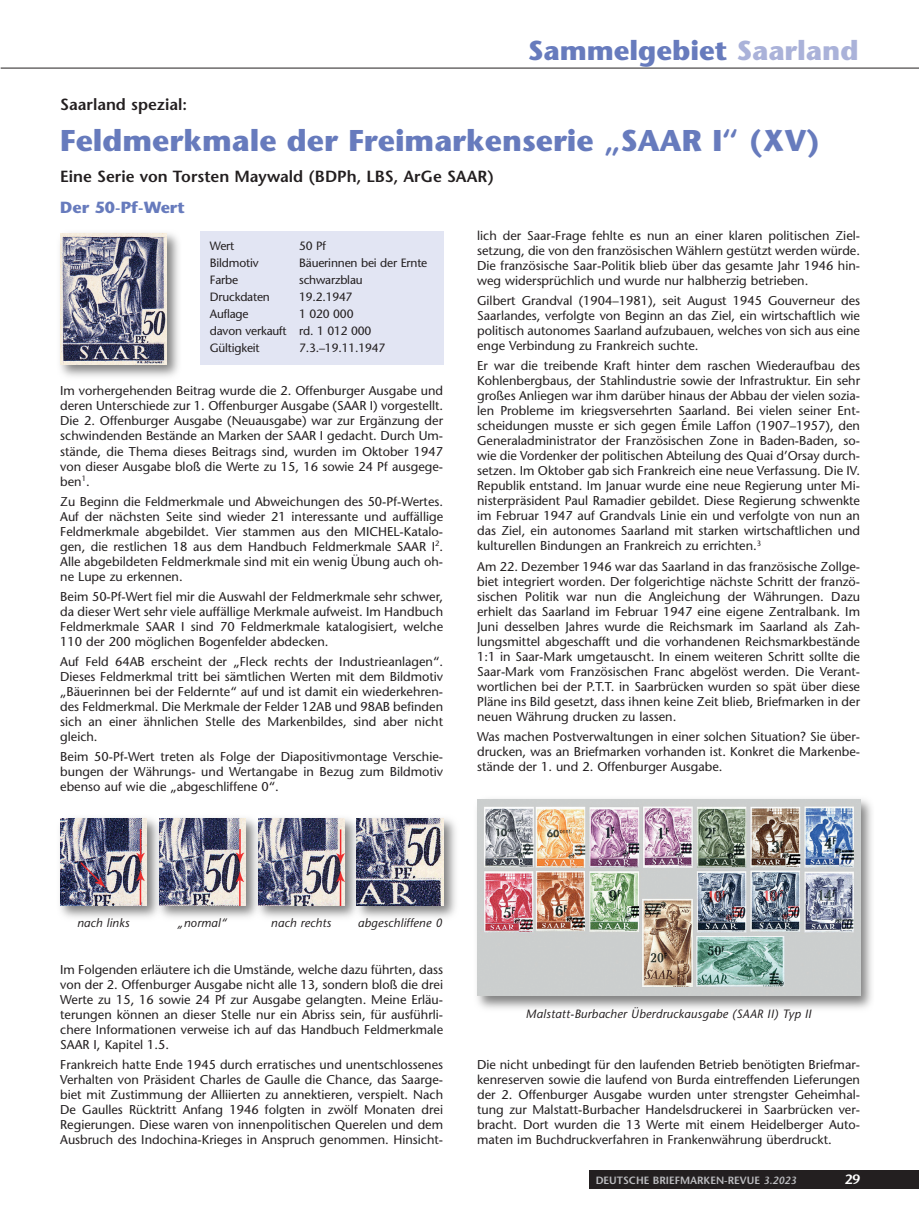
<style>
.page{position:relative;width:919px;height:1217px;background:#fff}
.page>*{position:absolute;margin:0;border:0;box-sizing:border-box;transform-origin:0 0}
.t1{font:700 30px "Stone Sans";color:#677bbd}
.t2{font:700 27.3px "Stone Sans";color:#677bbd}
.t3{font:600 16.05px "Stone Sans";color:#231f20}
.t4{font:700 16.05px "Stone Sans";color:#677bbd}
.t5{font:600 13.5px "Stone Sans";color:#fff}
.t6{font:12.75px/15px "Stone Sans";color:#231f20;text-align:justify}
.t7{font:12px/17px "Stone Sans";letter-spacing:-.015em;color:#231f20}
.t8{font:italic 12px "Stone Sans";letter-spacing:.015em;color:#231f20}
.t9{font:600 10.5px "Stone Sans";color:#bcbdc0}
.s1{color:#aab2d9}
.s2{font-style:italic}
</style>
<div class="page">
<img style="left:477px;top:799px;width:395px;height:210px">
<img style="left:477px;top:799px;width:383px;height:196px">
<img style="left:363px;top:818px;width:93px;height:100px">
<img style="left:363px;top:818px;width:80px;height:86px">
<img style="left:264px;top:818px;width:99px;height:100px">
<img style="left:264px;top:818px;width:80px;height:86px">
<img style="left:165px;top:818px;width:99px;height:100px">
<img style="left:165px;top:818px;width:80px;height:86px">
<img style="left:60px;top:818px;width:105px;height:100px">
<img style="left:60px;top:818px;width:86px;height:86px">
<img style="left:60px;top:233px;width:119px;height:144px">
<img style="left:60px;top:234px;width:106px;height:130px">
<div style="left:590px;top:1169px;width:328px;height:19px;background:#231f20"></div>
<hr style="left:1px;top:68px;width:917px;height:1px;background:#231f20">
<div style="left:200px;top:230px;width:243px;height:134px;background:#e2e5f3"></div>
<h2 class="t2" style="left:528px;top:33px;width:332px">Sammelgebiet <span class="s1">Saarland</span></h2>
<p class="t3" style="left:60px;top:94px;width:128px">Saarland spezial:</p>
<h1 class="t1" style="left:60px;top:121px;width:761px">Feldmerkmale der Freimarkenserie „SAAR I“ (XV)</h1>
<p class="t3" style="left:60px;top:166px;width:435px">Eine Serie von Torsten Maywald (BDPh, LBS, ArGe SAAR)</p>
<p class="t4" style="left:60px;top:197px;width:126px">Der 50-Pf-Wert</p>
<p class="t7" style="left:210px;top:237px;width:26px">Wert</p>
<p class="t7" style="left:299px;top:237px;width:28px">50 Pf</p>
<p class="t7" style="left:210px;top:254px;width:50px">Bildmotiv</p>
<p class="t7" style="left:299px;top:254px;width:130px">Bäuerinnen bei der Ernte</p>
<p class="t7" style="left:210px;top:271px;width:30px">Farbe</p>
<p class="t7" style="left:299px;top:271px;width:65px">schwarzblau</p>
<p class="t7" style="left:210px;top:288px;width:62px">Druckdaten</p>
<p class="t7" style="left:299px;top:288px;width:55px">19.2.1947</p>
<p class="t7" style="left:210px;top:305px;width:40px">Auflage</p>
<p class="t6" style="left:477px;top:228px;width:384px">lich der Saar-Frage fehlte es nun an einer klaren politischen Ziel - setzung, die von den französischen Wählern gestützt werden würde.<br>Die französische Saar-Politik blieb über das gesamte Jahr 1946 hin&shy;weg widersprüchlich und wurde nur halbherzig betrieben.</p>
<p class="t6" style="left:477px;top:293px;width:384px">Gilbert Grandval (1904–1981), seit August 1945 Gouverneur des Saar landes, verfolgte von Beginn an das Ziel, ein wirtschaftlich wie politisch autonomes Saarland aufzubauen, welches von sich aus eine enge Verbindung zu Frankreich suchte.</p>
<p class="t6" style="left:477px;top:358px;width:384px">Er war die treibende Kraft hinter dem raschen Wiederaufbau des Kohlenbergbaus, der Stahlindustrie sowie der Infrastruktur. Ein sehr großes Anliegen war ihm darüber hinaus der Abbau der vielen sozia&shy;len Probleme im kriegsversehrten Saarland. Bei vielen seiner Ent - schei dungen musste er sich gegen Émile Laffon (1907–1957), den Generaladministrator der Französischen Zone in Baden-Baden, so - wie die Vordenker der politischen Abteilung des Quai d’Orsay durch&shy;setzen. Im Oktober gab sich Frankreich eine neue Verfassung. Die IV.<br>Republik entstand. Im Januar wurde eine neue Regierung unter Mi - nisterpräsident Paul Ramadier gebildet. Diese Regierung schwenkte im Februar 1947 auf Grandvals Linie ein und verfolgte von nun an das Ziel, ein autonomes Saarland mit starken wirtschaftlichen und kulturellen Bindungen an Frankreich zu errichten.<sup>3</sup></p>
<p class="t6" style="left:477px;top:558px;width:384px">Am 22. Dezember 1946 war das Saarland in das französische Zollge - biet integriert worden. Der folgerichtige nächste Schritt der franzö&shy;sischen Politik war nun die Angleichung der Währungen. Dazu erhielt das Saarland im Februar 1947 eine eigene Zentralbank. Im Juni desselben Jahres wurde die Reichsmark im Saarland als Zah - lungsmittel abgeschafft und die vorhandenen Reichsmarkbestände 1:1 in Saar-Mark umgetauscht. In einem weiteren Schritt sollte die Saar-Mark vom Französischen Franc abgelöst werden. Die Verant - wortlichen bei der P.T.T. in Saarbrücken wurden so spät über diese Pläne ins Bild gesetzt, dass ihnen keine Zeit blieb, Briefmarken in der neuen Währung drucken zu lassen.</p>
<p class="t6" style="left:477px;top:728px;width:384px">Was machen Postverwaltungen in einer solchen Situation? Sie über&shy;drucken, was an Briefmarken vorhanden ist. Konkret die Markenbe - stände der 1. und 2. Offenburger Ausgabe.</p>
<p class="t7" style="left:210px;top:305px;width:163px;text-indent:89px">1 020 000 davon verkauft rd. 1 012 000<br>Gültigkeit</p>
<p class="t7" style="left:299px;top:339px;width:88px">7.3.–19.11.1947</p>
<p class="t6" style="left:60px;top:383px;width:384px">Im vorhergehenden Beitrag wurde die 2. Offenburger Ausgabe und deren Unterschiede zur 1. Offenburger Ausgabe (SAAR I) vorgestellt.<br>Die 2. Offenburger Ausgabe (Neuausgabe) war zur Ergänzung der schwindenden Bestände an Marken der SAAR I gedacht. Durch Um - stände, die Thema dieses Beitrags sind, wurden im Oktober 1947 von dieser Ausgabe bloß die Werte zu 15, 16 sowie 24 Pf ausgege&shy;ben<sup>1</sup>.</p>
<p class="t6" style="left:60px;top:493px;width:384px">Zu Beginn die Feldmerkmale und Abweichungen des 50-Pf-Wertes.<br>Auf der nächsten Seite sind wieder 21 interessante und auffällige Feldmerkmale abgebildet. Vier stammen aus den MICHEL-Katalo - gen, die restlichen 18 aus dem Handbuch Feldmerkmale SAAR I<sup>2</sup>.<br>Alle abgebildeten Feldmerkmale sind mit ein wenig Übung auch oh - ne Lupe zu erkennen.</p>
<p class="t6" style="left:60px;top:588px;width:384px">Beim 50-Pf-Wert fiel mir die Auswahl der Feldmerkmale sehr schwer, da dieser Wert sehr viele auffällige Merkmale aufweist. Im Handbuch Feldmerkmale SAAR I sind 70 Feldmerkmale katalogisiert, welche 110 der 200 möglichen Bogenfelder abdecken.</p>
<p class="t6" style="left:60px;top:653px;width:384px">Auf Feld 64AB erscheint der „Fleck rechts der Industrieanlagen“.<br>Dieses Feldmerkmal tritt bei sämtlichen Werten mit dem Bildmotiv „Bäuerinnen bei der Feldernte“ auf und ist damit ein wiederkehren&shy;des Feldmerkmal. Die Merkmale der Felder 12AB und 98AB befinden sich an einer ähnlichen Stelle des Markenbildes, sind aber nicht gleich.</p>
<p class="t6" style="left:60px;top:749px;width:384px">Beim 50-Pf-Wert treten als Folge der Diapositivmontage Verschie - bungen der Währungs- und Wertangabe in Bezug zum Bildmotiv ebenso auf wie die „abgeschliffene 0“.</p>
<p class="t8" style="left:77px;top:914px;width:54px">nach links</p>
<p class="t8" style="left:177px;top:914px;width:51px">„normal“</p>
<p class="t8" style="left:271px;top:914px;width:62px">nach rechts</p>
<p class="t8" style="left:357px;top:914px;width:86px">abgeschliffene 0</p>
<p class="t6" style="left:60px;top:961px;width:384px">Im Folgenden erläutere ich die Umstände, welche dazu führten, dass von der 2. Offenburger Ausgabe nicht alle 13, sondern bloß die drei Werte zu 15, 16 sowie 24 Pf zur Ausgabe gelangten. Meine Erläu - terungen können an dieser Stelle nur ein Abriss sein, für ausführli&shy;chere Informationen verweise ich auf das Handbuch Feldmerkmale SAAR I, Kapitel 1.5.</p>
<p class="t6" style="left:60px;top:1056px;width:384px">Frankreich hatte Ende 1945 durch erratisches und unentschlossenes Verhalten von Präsident Charles de Gaulle die Chance, das Saar ge - biet mit Zustimmung der Alliierten zu annektieren, verspielt. Nach De Gaulles Rücktritt Anfang 1946 folgten in zwölf Monaten drei Regierungen. Diese waren von innenpolitischen Querelen und dem Ausbruch des Indochina-Krieges in Anspruch genommen. Hinsicht -</p>
<p class="t8" style="left:526px;top:1005px;width:287px">Malstatt-Burbacher Überdruckausgabe (SAAR II) Typ II</p>
<p class="t6" style="left:477px;top:1057px;width:384px">Die nicht unbedingt für den laufenden Betrieb benötigten Brief mar - kenreserven sowie die laufend von Burda eintreffenden Lieferungen der 2. Offenburger Ausgabe wurden unter strengster Geheim hal - tung zur Malstatt-Burbacher Handelsdruckerei in Saarbrücken ver&shy;bracht. Dort wurden die 13 Werte mit einem Heidelberger Auto - maten im Buchdruckverfahren in Frankenwährung überdruckt.</p>
<p class="t9" style="left:595px;top:1173px;width:202px">DEUTSCHE BRIEFMARKEN-REVUE <span class="s2">3.2023</span></p>
<p class="t5" style="left:844px;top:1170px;width:17px">29</p>
</div>
